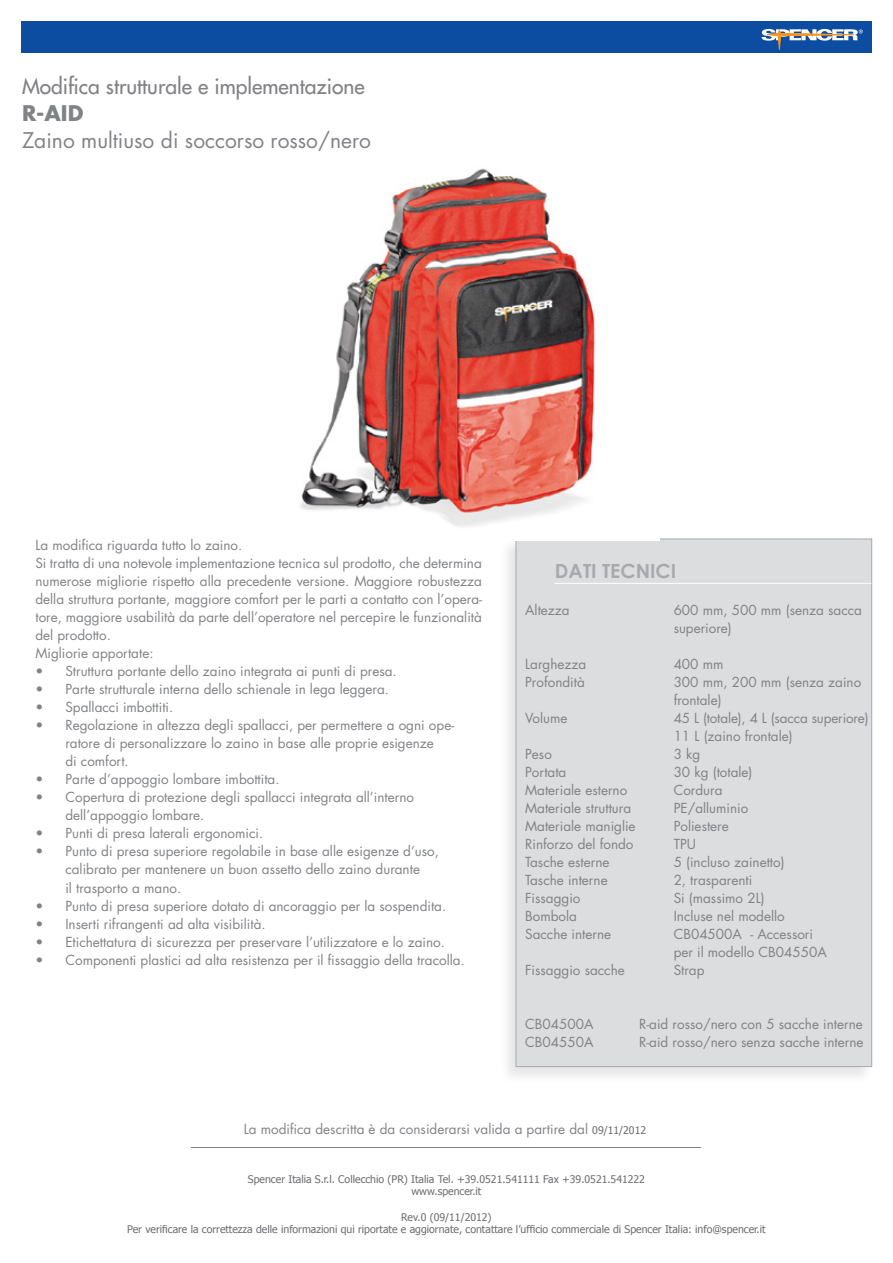
<style>
.page{position:relative;width:893px;height:1263px;background:#fff}
.page>*{position:absolute;margin:0;border:0;box-sizing:border-box;transform-origin:0 0}
.Sottotitolo{font:21px "Futura";color:#808285}
.Sottotitolo-2{font:21px "Futura";color:#808285}
.Sottotitolo-3{font:700 21px "Futura";color:#808285}
.TITOLO_DATI_TECNICI{font:700 19.5px "Century Gothic";color:#a8a9ad}
.Testo{font:13.5px/18px "Futura";color:#808285}
.Testo-2{font:10.5px "Tahoma";color:#6c6d70}
</style>
<div class="page">
<div style="left:21px;top:21px;width:851px;height:31px;background:#0d4da1"></div>
<svg style="left:761px;top:29px;width:102px;height:24px"></svg>
<hr style="left:191px;top:1147px;width:510px;height:1px;background:#808285">
<div style="left:499px;top:537px;width:375px;height:546px;background:#808285;opacity:.2"></div>
<div style="left:516px;top:539px;width:356px;height:528px;background:#dcdddf;border:1px solid #a8a9ad"></div>
<hr style="left:554px;top:583px;width:317px;height:1px;background:#fff">
<img style="left:300px;top:168px;width:360px;height:372px">
<p class="Sottotitolo" style="left:22px;top:73px;width:344px">Modifica strutturale e implementazione</p>
<p class="Sottotitolo-3" style="left:22px;top:99px;width:63px">R-AID</p>
<p class="Sottotitolo-2" style="left:22px;top:127px;width:350px">Zaino multiuso di soccorso rosso/nero</p>
<p class="Testo" style="left:35px;top:537px;width:208px">La modifica riguarda tutto lo zaino.</p>
<p class="Testo" style="left:35px;top:555px;width:448px">Si tratta di una notevole implementazione tecnica sul prodotto, che determina numerose migliorie rispetto alla precedente versione. Maggiore robustezza</p>
<p class="Testo" style="left:35px;top:609px;width:448px">tore, maggiore usabilità da parte dell’operatore nel percepire le funzionalità</p>
<p class="Testo" style="left:35px;top:591px;width:448px">della struttura portante, maggiore comfort per le parti a contatto con ’l opera-</p>
<p class="Testo" style="left:35px;top:627px;width:77px">del prodotto.</p>
<p class="Testo" style="left:35px;top:645px;width:120px">Migliorie apportate:</p>
<p class="Testo" style="left:65px;top:663px;width:333px">Struttura portante dello zaino integrata ai punti di presa.</p>
<p class="Testo" style="left:35px;top:663px;width:9px">•</p>
<p class="Testo" style="left:35px;top:681px;width:9px">•</p>
<p class="Testo" style="left:65px;top:681px;width:325px">Parte strutturale interna dello schienale in lega leggera.</p>
<p class="Testo" style="left:35px;top:699px;width:9px">•</p>
<p class="Testo" style="left:65px;top:699px;width:109px">Spallacci imbottiti.</p>
<p class="Testo" style="left:35px;top:717px;width:9px">•</p>
<p class="Testo" style="left:65px;top:717px;width:390px">Regolazione in altezza degli spallacci, per permettere a ogni ope-</p>
<p class="Testo" style="left:65px;top:735px;width:370px">ratore di personalizzare lo zaino in base alle proprie esigenze</p>
<p class="Testo" style="left:35px;top:771px;width:9px">•</p>
<p class="Testo" style="left:65px;top:753px;width:65px">di comfort.</p>
<p class="Testo" style="left:65px;top:771px;width:216px">Parte ’d appoggio lombare imbottita.</p>
<p class="Testo" style="left:35px;top:789px;width:9px">•</p>
<p class="Testo" style="left:65px;top:789px;width:350px">Copertura di protezione degli spallacci integrata all’interno</p>
<p class="Testo" style="left:35px;top:825px;width:9px">•</p>
<p class="Testo" style="left:65px;top:807px;width:141px">dell’appoggio lombare.</p>
<p class="Testo" style="left:65px;top:825px;width:199px">Punti di presa laterali ergonomici.</p>
<p class="Testo" style="left:35px;top:843px;width:9px">•</p>
<p class="Testo" style="left:65px;top:843px;width:375px">Punto di presa superiore regolabile in base alle esigenze ’d uso,</p>
<p class="Testo" style="left:35px;top:897px;width:9px">•</p>
<p class="Testo" style="left:65px;top:861px;width:356px">calibrato per mantenere un buon assetto dello zaino durante</p>
<p class="Testo" style="left:65px;top:879px;width:117px">il trasporto a mano.</p>
<p class="Testo" style="left:65px;top:897px;width:382px">Punto di presa superiore dotato di ancoraggio per la sospendita.</p>
<p class="Testo" style="left:35px;top:915px;width:9px">•</p>
<p class="Testo" style="left:65px;top:915px;width:202px">Inserti rifrangenti ad alta visibilità.</p>
<p class="Testo" style="left:35px;top:933px;width:9px">•</p>
<p class="Testo" style="left:65px;top:933px;width:381px">Etichettatura di sicurezza per preservare ’l utilizzatore loe zaino.</p>
<p class="Testo" style="left:35px;top:951px;width:9px">•</p>
<p class="Testo" style="left:65px;top:951px;width:401px">Componenti plastici ad alta resistenza per il fissaggio della tracolla.</p>
<p class="TITOLO_DATI_TECNICI" style="left:555px;top:559px;width:123px">DATI TECNICI</p>
<p class="Testo" style="left:525px;top:601px;width:46px">Altezza</p>
<p class="Testo" style="left:674px;top:601px;width:190px">600 mm, 500 mm (senza sacca</p>
<p class="Testo" style="left:525px;top:655px;width:63px">Larghezza</p>
<p class="Testo" style="left:674px;top:619px;width:60px">superiore(</p>
<p class="Testo" style="left:674px;top:655px;width:51px">400 mm</p>
<p class="Testo" style="left:525px;top:673px;width:61px">Profondità</p>
<p class="Testo" style="left:674px;top:673px;width:189px">300 mm, 200 mm (senza zaino</p>
<p class="Testo" style="left:525px;top:709px;width:44px">Volume</p>
<p class="Testo" style="left:674px;top:691px;width:49px">frontale(</p>
<p class="Testo" style="left:674px;top:709px;width:196px">45 L (totale 4,) L (sacca superiore(</p>
<p class="Testo" style="left:525px;top:745px;width:28px">Peso</p>
<p class="Testo" style="left:674px;top:727px;width:121px">11 L (zaino frontale(</p>
<p class="Testo" style="left:674px;top:745px;width:28px">3 kg</p>
<p class="Testo" style="left:525px;top:763px;width:43px">Portata</p>
<p class="Testo" style="left:674px;top:763px;width:80px">30 kg (totale(</p>
<p class="Testo" style="left:525px;top:781px;width:104px">Materiale esterno</p>
<p class="Testo" style="left:674px;top:781px;width:50px">Cordura</p>
<p class="Testo" style="left:525px;top:799px;width:107px">Materiale struttura</p>
<p class="Testo" style="left:674px;top:799px;width:76px">PE/alluminio</p>
<p class="Testo" style="left:525px;top:817px;width:112px">Materiale maniglie</p>
<p class="Testo" style="left:674px;top:817px;width:57px">Poliestere</p>
<p class="Testo" style="left:525px;top:835px;width:110px">Rinforzo del fondo</p>
<p class="Testo" style="left:674px;top:835px;width:24px">TPU</p>
<p class="Testo" style="left:525px;top:853px;width:86px">Tasche esterne</p>
<p class="Testo" style="left:674px;top:853px;width:112px">5 (incluso zainetto(</p>
<p class="Testo" style="left:525px;top:871px;width:84px">Tasche interne</p>
<p class="Testo" style="left:674px;top:871px;width:80px">2, trasparenti</p>
<p class="Testo" style="left:525px;top:889px;width:57px">Fissaggio</p>
<p class="Testo" style="left:674px;top:889px;width:92px">Si (massimo 2 (L</p>
<p class="Testo" style="left:525px;top:907px;width:53px">Bombola</p>
<p class="Testo" style="left:674px;top:907px;width:113px">Incluse nel modello</p>
<p class="Testo" style="left:525px;top:925px;width:88px">Sacche interne</p>
<p class="Testo" style="left:674px;top:925px;width:70px">CB04500A</p>
<p class="Testo" style="left:750px;top:925px;width:64px">- Accessori</p>
<p class="Testo" style="left:525px;top:961px;width:101px">Fissaggio sacche</p>
<p class="Testo" style="left:674px;top:943px;width:155px">per il modello CB04550A</p>
<p class="Testo" style="left:674px;top:961px;width:32px">Strap</p>
<p class="Testo" style="left:525px;top:1015px;width:70px">CB04500A</p>
<p class="Testo" style="left:525px;top:1033px;width:70px">CB04550A</p>
<p class="Testo" style="left:639px;top:1015px;width:225px">-R aid rosso/nero con 5 sacche interne</p>
<p class="Testo" style="left:639px;top:1033px;width:226px">-R aid rosso/nero senza sacche interne</p>
<p class="Testo" style="left:244px;top:1120px;width:346px">La modifica descritta è da considerarsi valida a partire dal</p>
<p class="Testo-2" style="left:592px;top:1124px;width:55px">09/11/2012</p>
<p class="Testo-2" style="left:248px;top:1172px;width:399px">Spencer Italia .l.r.S Collecchio (PR) Italia Tel. +39.0521.541111 Fax +39.0521.541222</p>
<p class="Testo-2" style="left:411px;top:1185px;width:71px">www.spencer i t.</p>
<p class="Testo-2" style="left:401px;top:1210px;width:92px">Rev.0 )09/11/2012(</p>
<p class="Testo-2" style="left:127px;top:1223px;width:640px">Per verificare la correttezza delle informazioni qui riportate e aggiornate, contattare ’l ufficio commerciale di Spencer Italia: info@spencer i t.</p>
</div>
